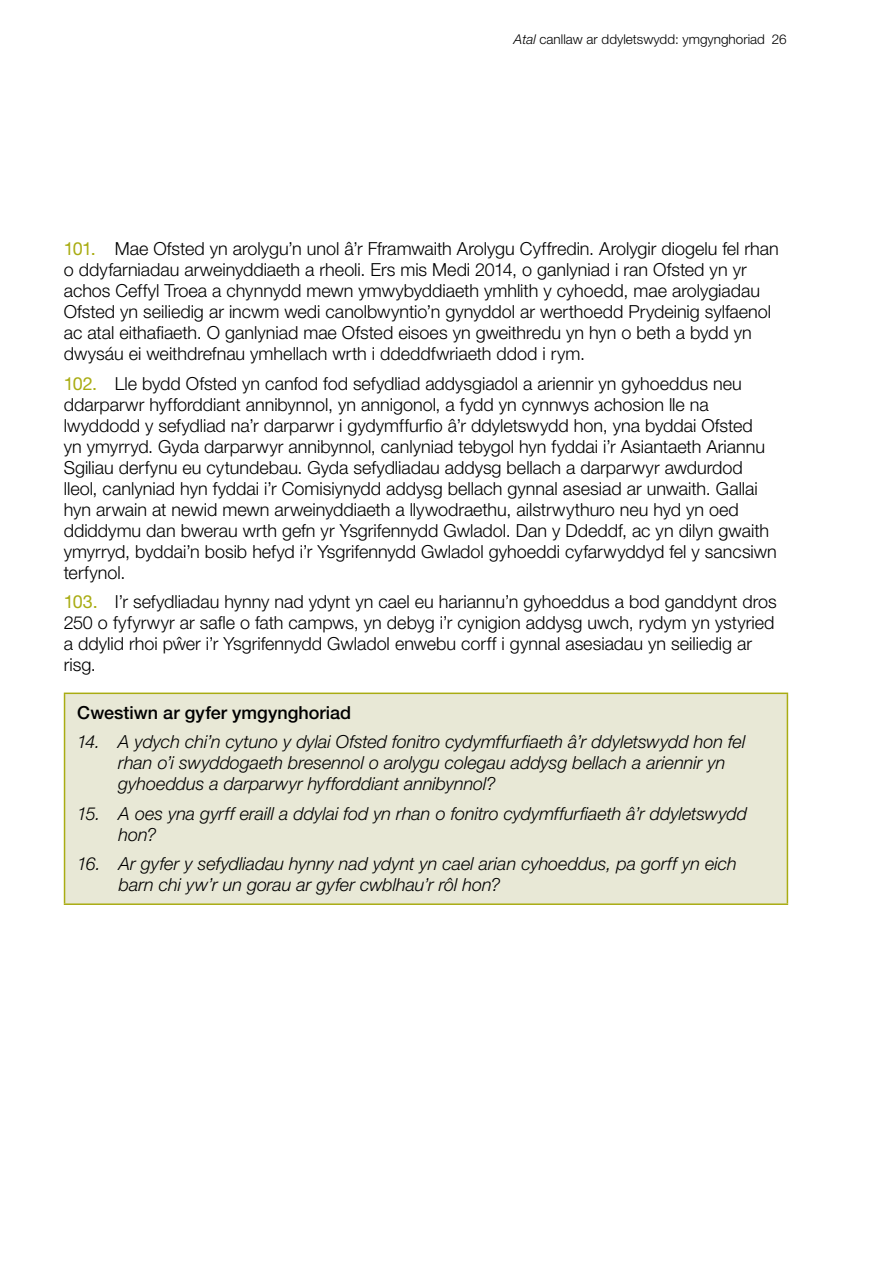
<style>
.page{position:relative;width:893px;height:1263px;background:#fff}
.page>*{position:absolute;margin:0;border:0;box-sizing:border-box;transform-origin:0 0}
.t1{font:300 18px/21px "Helvetica Neue LT Pro";color:#000}
.Body_copy_No_Numberi{font:italic 300 18px/21px "Helvetica Neue LT Pro";color:#000}
.Box_Heading{font:500 18px "Helvetica Neue LT Pro";color:#000}
.t2{font:300 13.5px "Helvetica Neue LT Pro";color:#000}
.s1{font-style:italic}
.s2{font-family:"Helvetica Neue LT Std";font-weight:400;color:#a9ac12}
</style>
<div class="page">
<div style="left:65px;top:693px;width:722px;height:211px;background:#e8e8d6"></div>
<hr style="left:64px;top:692px;width:724px;height:2px;background:#a9ac12">
<hr style="left:64px;top:694px;width:1px;height:209px;background:#a9ac12">
<hr style="left:787px;top:694px;width:1px;height:209px;background:#a9ac12">
<hr style="left:64px;top:903px;width:724px;height:2px;background:#a9ac12">
<p class="t2" style="left:514px;top:31px;width:274px"><span class="s1">Atal</span> canllaw ar ddyletswydd: ymgynghoriad 26</p>
<p class="t1" style="left:64px;top:238px;width:717px"><span class="s2">101.</span> Mae Ofsted yn arolygu’n unol â’r Fframwaith Arolygu Cyffredin. Arolygir diogelu fel rhan o ddyfarniadau arweinyddiaeth a rheoli. Ers mis Medi 2014, o ganlyniad i ran Ofsted yn yr achos Ceffyl Troea a chynnydd mewn ymwybyddiaeth ymhlith y cyhoedd, mae arolygiadau Ofsted yn seiliedig ar incwm wedi canolbwyntio’n gynyddol ar werthoedd Prydeinig sylfaenol ac atal eithafiaeth. O ganlyniad mae Ofsted eisoes yn gweithredu yn hyn o beth a bydd yn dwysáu ei weithdrefnau ymhellach wrth i ddeddfwriaeth ddod i rym.</p>
<p class="t1" style="left:64px;top:372px;width:715px"><span class="s2">102.</span> Lle bydd Ofsted yn canfod fod sefydliad addysgiadol a ariennir yn gyhoeddus neu ddarparwr hyfforddiant annibynnol, yn annigonol, a fydd yn cynnwys achosion lle na lwyddodd y sefydliad na’r darparwr i gydymffurfio â’r ddyletswydd hon, yna byddai Ofsted<br>yn ymyrryd. Gyda darparwyr annibynnol, canlyniad tebygol hyn fyddai i’r Asiantaeth Ariannu Sgiliau derfynu eu cytundebau. Gyda sefydliadau addysg bellach a darparwyr awdurdod lleol, canlyniad hyn fyddai i’r Comisiynydd addysg bellach gynnal asesiad ar unwaith. Gallai hyn arwain at newid mewn arweinyddiaeth a llywodraethu, ailstrwythuro neu hyd yn oed ddiddymu dan bwerau wrth gefn yr Ysgrifennydd Gwladol. Dan y Ddeddf, ac yn dilyn gwaith ymyrryd, byddai’n bosib hefyd i’r Ysgrifennydd Gwladol gyhoeddi cyfarwyddyd fel y sancsiwn terfynol.</p>
<p class="t1" style="left:64px;top:591px;width:715px"><span class="s2">103.</span> I’r sefydliadau hynny nad ydynt yn cael eu hariannu’n gyhoeddus a bod ganddynt dros 250 o fyfyrwyr ar safle o fath campws, yn debyg i’r cynigion addysg uwch, rydym yn ystyried a ddylid rhoi pŵer i’r Ysgrifennydd Gwladol enwebu corff i gynnal asesiadau yn seiliedig ar risg.</p>
<p class="Box_Heading" style="left:77px;top:702px;width:275px">Cwestiwn ar gyfer ymgynghoriad</p>
<h4 class="Body_copy_No_Numberi" style="left:118px;top:731px;width:629px;text-indent:-41px">14. A ydych chi’n cytuno y dylai Ofsted fonitro cydymffurfiaeth â’r ddyletswydd hon fel rhan o’i swyddogaeth bresennol o arolygu colegau addysg bellach a ariennir yn gyhoeddus a darparwyr hyfforddiant annibynnol?</h4>
<h4 class="Body_copy_No_Numberi" style="left:119px;top:803px;width:630px;text-indent:-41px">15. A oes yna gyrff eraill a ddylai fod yn rhan o fonitro cydymffurfiaeth â’r ddyletswydd hon?</h4>
<h4 class="Body_copy_No_Numberi" style="left:119px;top:853px;width:620px;text-indent:-42px">16. Ar gyfer y sefydliadau hynny nad ydynt yn cael arian cyhoeddus, pa gorff yn eich barn chi yw’r un gorau ar gyfer cwblhau’r rôl hon?</h4>
</div>
